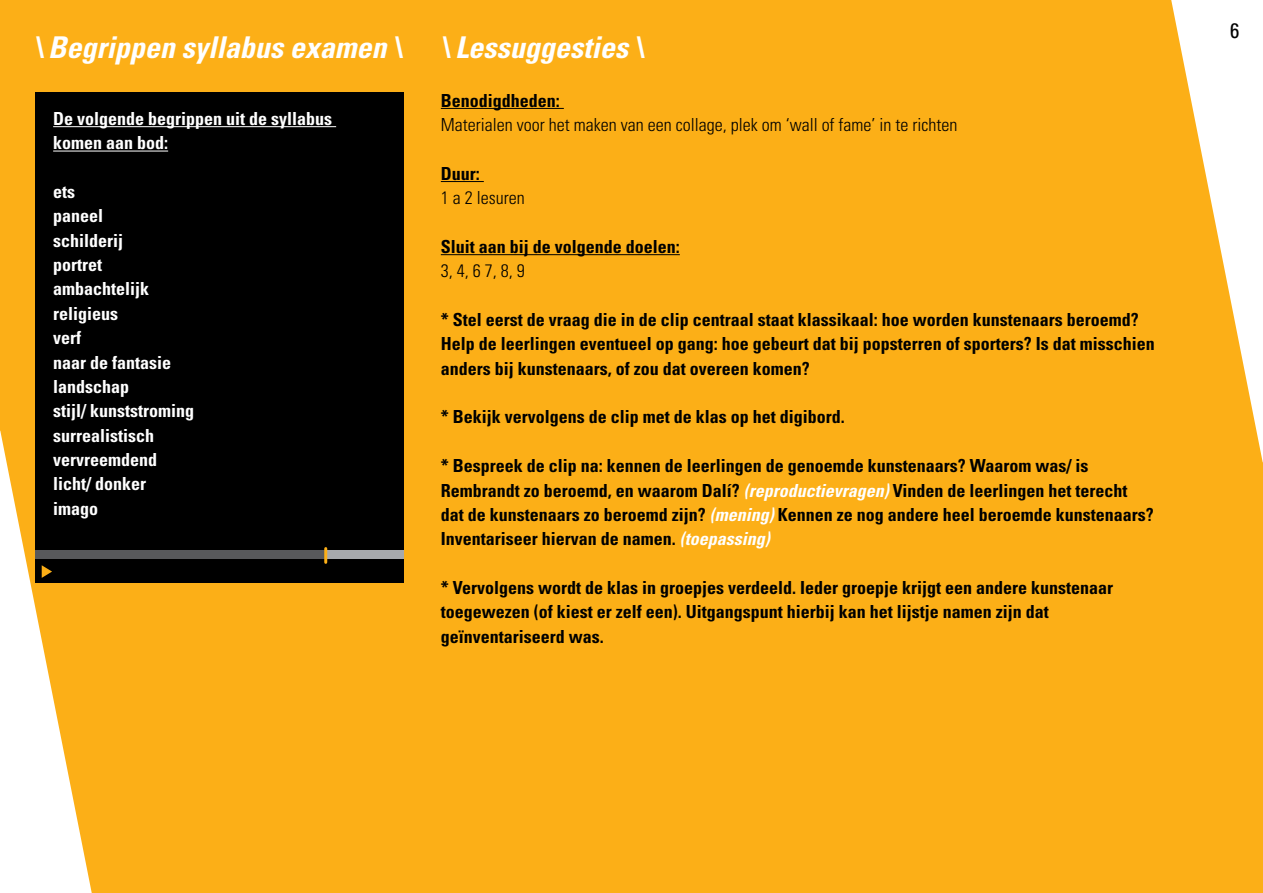
<style>
.page{position:relative;width:1263px;height:893px;background:#fcaf17}
.page>*{position:absolute;margin:0;border:0;box-sizing:border-box;transform-origin:0 0}
.t1{font:italic 700 condensed 30px "Univers";color:#fff}
.t2{font:condensed 21px "Univers";color:#000}
.t3{font:700 condensed 18px/24.3px "Univers";color:#000}
.t4{font:700 condensed 18px/24.3px "Univers";color:#fff}
.t5{font:300 condensed 18px "Univers";color:#000}
.s1{font-style:italic;color:#fff}
</style>
<div class="page">
<svg style="left:1171px;top:0;width:92px;height:462px"></svg>
<hr style="left:441px;top:108px;width:123px;height:1px;background:#000">
<hr style="left:441px;top:181px;width:43px;height:1px;background:#000">
<hr style="left:441px;top:254px;width:239px;height:1px;background:#000">
<div style="left:35px;top:92px;width:368px;height:491px;background:#000"></div>
<div style="left:36px;top:551px;width:289px;height:8px;background:#58595b"></div>
<div style="left:325px;top:551px;width:78px;height:8px;background:#a7a9ac"></div>
<svg style="left:0;top:431px;width:92px;height:462px"></svg>
<svg style="left:324px;top:549px;width:3px;height:13px"></svg>
<hr style="left:53px;top:126px;width:283px;height:1px;background:#fff">
<hr style="left:53px;top:151px;width:115px;height:1px;background:#fff">
<h1 class="t1" style="left:34px;top:29px;width:368px">\ Begrippen syllabus examen \</h1>
<h1 class="t1" style="left:441px;top:29px;width:203px">\ Lessuggesties \</h1>
<p class="t3" style="left:441px;top:88px;width:120px">Benodigdheden:</p>
<p class="t5" style="left:441px;top:114px;width:518px">Materialen voor het maken van een collage, plek om ‘wall of fame’ in te richten</p>
<p class="t3" style="left:441px;top:161px;width:40px">Duur:</p>
<p class="t5" style="left:441px;top:187px;width:85px">1 a 2 lesuren</p>
<p class="t3" style="left:441px;top:234px;width:241px">Sluit aan bij de volgende doelen:</p>
<p class="t5" style="left:441px;top:260px;width:85px">3, 4, 6 7, 8, 9</p>
<p class="t3" style="left:441px;top:307px;width:715px">* Stel eerst de vraag die in de clip centraal staat klassikaal: hoe worden kunstenaars beroemd?<br>Help de leerlingen eventueel op gang: hoe gebeurt dat bij popsterren of sporters? Is dat misschien anders bij kunstenaars, of zou dat overeen komen?</p>
<p class="t3" style="left:441px;top:405px;width:405px">* Bekijk vervolgens de clip met de klas op het digibord.</p>
<p class="t3" style="left:441px;top:454px;width:714px">* Bespreek de clip na: kennen de leerlingen de genoemde kunstenaars? Waarom was/ is Rembrandt zo beroemd, en waarom Dalí? <span class="s1">(reproductievragen)</span> Vinden de leerlingen het terecht dat de kunstenaars zo beroemd zijn? <span class="s1">(mening)</span> Kennen ze nog andere heel beroemde kunstenaars?<br>Inventariseer hiervan de namen. <span class="s1">(toepassing)</span></p>
<p class="t3" style="left:441px;top:575px;width:674px">* Vervolgens wordt de klas in groepjes verdeeld. Ieder groepje krijgt een andere kunstenaar toegewezen (of kiest er zelf een). Uitgangspunt hierbij kan het lijstje namen zijn dat geïnventariseerd was.</p>
<p class="t4" style="left:53px;top:106px;width:280px">De volgende begrippen uit de syllabus komen aan bod:</p>
<p class="t4" style="left:53px;top:179px;width:142px">ets<br>paneel<br>schilderij<br>portret ambachtelijk religieus<br>verf<br>naar de fantasie landschap<br>stijl/ kunststroming surrealistisch vervreemdend licht/ donker imago</p>
<p class="t2" style="left:1230px;top:17px;width:11px">6</p>
</div>
